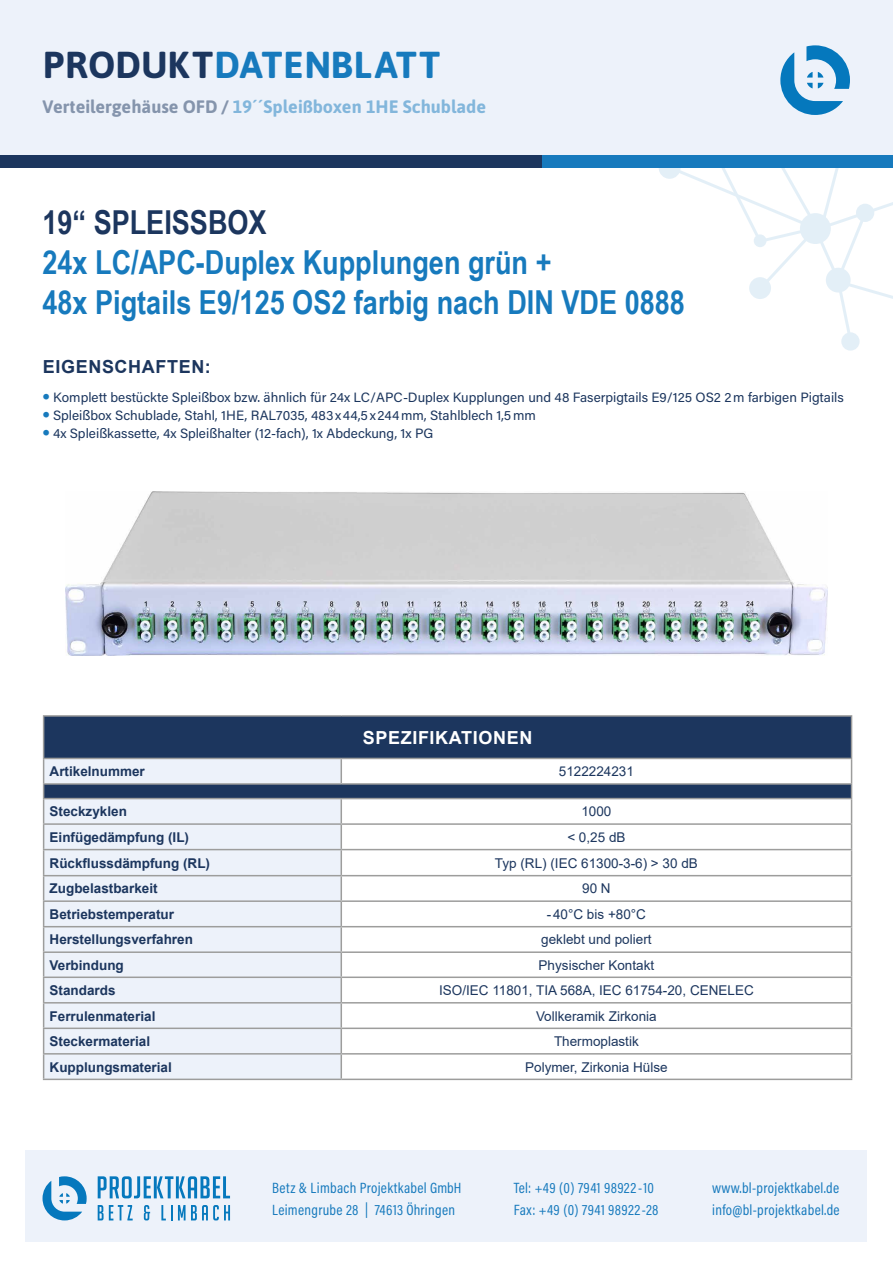
<style>
.page{position:relative;width:893px;height:1263px;background:#fff}
.page>*{position:absolute;margin:0;border:0;box-sizing:border-box;transform-origin:0 0}
.t1{font:700 37.5px "Asap";letter-spacing:.01em;color:#177abd}
.t2{font:700 33px/39.6px "Arial Narrow";color:#177abd}
.t3{font:700 33px "Arial Narrow";color:#1c365e}
.t4{font:700 18px "Asap";color:#177abd}
.t5{font:700 18px "Arial";letter-spacing:.035em;color:#fff}
.t6{font:700 18px "Arial";letter-spacing:.035em;color:#1c365e}
.t7{font:15px/22.5px "Acumin Pro Cond";letter-spacing:.02em;color:#177abd}
.t8{font:13.5px "Acumin Pro";color:#1c365e}
.t9{font:13.5px "Arial";color:#1c365e}
.t10{font:700 13.5px "Arial";color:#1c365e}
.s1{color:#1c365e}
.s2{font-family:"Asap";font-size:22.5px;color:#177abd}
</style>
<div class="page">
<div style="left:0;top:0;width:893px;height:165px;background:#edf2fa"></div>
<div style="left:26px;top:1150px;width:841px;height:92px;background:#edf2fa"></div>
<svg style="left:43px;top:1176px;width:44px;height:44px"></svg>
<svg style="left:98px;top:1176px;width:132px;height:22px"></svg>
<svg style="left:98px;top:1205px;width:35px;height:15px"></svg>
<svg style="left:144px;top:1205px;width:6px;height:15px"></svg>
<svg style="left:161px;top:1205px;width:11px;height:15px"></svg>
<svg style="left:178px;top:1205px;width:52px;height:15px"></svg>
<svg style="left:780px;top:45px;width:70px;height:70px"></svg>
<div style="left:0;top:155px;width:694px;height:13px;background:#1c365e"></div>
<div style="left:542px;top:155px;width:351px;height:13px;background:#177abd"></div>
<div style="left:843px;top:334px;width:15px;height:15px;background:#e3eff7;border-radius:50%"></div>
<div style="left:841px;top:332px;width:19px;height:19px;border:3px solid #177abd;border-radius:50%"></div>
<svg style="left:659px;top:168px;width:234px;height:176px"></svg>
<svg style="left:660px;top:158px;width:19px;height:20px"></svg>
<div style="left:659px;top:157px;width:22px;height:22px;border:2px solid #177abd;border-radius:50%"></div>
<svg style="left:44px;top:717px;width:807px;height:81px;fill:#1c365e"></svg>
<svg style="left:44px;top:759px;width:297px;height:319px;background:#e2e7f1"></svg>
<hr style="left:43px;top:715px;width:298px;height:2px;background:#9d9d9c">
<hr style="left:43px;top:717px;width:1px;height:41px;background:#9d9d9c">
<hr style="left:341px;top:715px;width:511px;height:2px;background:#9d9d9c">
<hr style="left:851px;top:717px;width:1px;height:41px;background:#9d9d9c">
<hr style="left:43px;top:758px;width:298px;height:1px;background:#9d9d9c">
<hr style="left:341px;top:758px;width:511px;height:1px;background:#9d9d9c">
<svg style="left:341px;top:759px;width:1px;height:24px"></svg>
<hr style="left:43px;top:783px;width:298px;height:2px;background:#9d9d9c">
<hr style="left:341px;top:783px;width:511px;height:2px;background:#9d9d9c">
<hr style="left:43px;top:798px;width:298px;height:1px;background:#9d9d9c">
<hr style="left:341px;top:798px;width:511px;height:1px;background:#9d9d9c">
<hr style="left:43px;top:823px;width:298px;height:2px;background:#9d9d9c">
<hr style="left:341px;top:823px;width:511px;height:2px;background:#9d9d9c">
<hr style="left:43px;top:849px;width:298px;height:1px;background:#9d9d9c">
<hr style="left:341px;top:849px;width:511px;height:1px;background:#9d9d9c">
<hr style="left:43px;top:875px;width:298px;height:1px;background:#9d9d9c">
<hr style="left:341px;top:875px;width:511px;height:1px;background:#9d9d9c">
<hr style="left:43px;top:900px;width:298px;height:2px;background:#9d9d9c">
<hr style="left:341px;top:900px;width:511px;height:2px;background:#9d9d9c">
<hr style="left:43px;top:926px;width:298px;height:1px;background:#9d9d9c">
<hr style="left:341px;top:926px;width:511px;height:1px;background:#9d9d9c">
<hr style="left:43px;top:951px;width:298px;height:2px;background:#9d9d9c">
<hr style="left:341px;top:951px;width:511px;height:2px;background:#9d9d9c">
<hr style="left:43px;top:976px;width:298px;height:2px;background:#9d9d9c">
<hr style="left:341px;top:976px;width:511px;height:2px;background:#9d9d9c">
<hr style="left:43px;top:1002px;width:298px;height:1px;background:#9d9d9c">
<hr style="left:341px;top:1002px;width:511px;height:1px;background:#9d9d9c">
<hr style="left:43px;top:1027px;width:298px;height:2px;background:#9d9d9c">
<hr style="left:341px;top:1027px;width:511px;height:2px;background:#9d9d9c">
<hr style="left:43px;top:1053px;width:298px;height:1px;background:#9d9d9c">
<svg style="left:43px;top:759px;width:1px;height:319px"></svg>
<hr style="left:341px;top:1053px;width:511px;height:1px;background:#9d9d9c">
<svg style="left:341px;top:799px;width:1px;height:279px"></svg>
<svg style="left:851px;top:759px;width:1px;height:319px"></svg>
<hr style="left:43px;top:1078px;width:298px;height:2px;background:#9d9d9c">
<hr style="left:341px;top:1078px;width:511px;height:2px;background:#9d9d9c">
<img style="left:66px;top:491px;width:761px;height:164px">
<h1 class="t1" style="left:43px;top:38px;width:399px"><span class="s1">PRODUKT</span>DATENBLATT</h1>
<h3 class="t4" style="left:43px;top:93px;width:445px"><span class="s1">Verteilergehäuse OFD /</span> 19´´Spleißboxen 1HE Schublade</h3>
<h2 class="t3" style="left:43px;top:198px;width:226px">19“ SPLEISSBOX</h2>
<h2 class="t2" style="left:43px;top:241px;width:644px">24x LC/APC-Duplex Kupplungen grün +<br>48x Pigtails E9/125 OS2 farbig nach DIN VDE 0888</h2>
<h3 class="t6" style="left:43px;top:354px;width:169px">EIGENSCHAFTEN:</h3>
<p class="t8" style="left:43px;top:388px;width:803px"><span class="s2">•</span> Komplett bestückte Spleißbox bzw. ähnlich für 24x LC/APC-Duplex Kupplungen und 48 Faserpigtails E9/125 OS2 2m farbigen Pigtails</p>
<p class="t8" style="left:43px;top:406px;width:495px"><span class="s2">•</span> Spleißbox Schublade, Stahl, 1HE, RAL7035, 483x44,5x244mm, Stahlblech 1,5mm</p>
<p class="t8" style="left:43px;top:424px;width:392px"><span class="s2">•</span> 4x Spleißkassette, 4x Spleißhalter (12-fach), 1x Abdeckung, 1x PG</p>
<h3 class="t5" style="left:363px;top:725px;width:171px">SPEZIFIKATIONEN</h3>
<p class="t10" style="left:50px;top:762px;width:97px">Artikelnummer</p>
<p class="t9" style="left:559px;top:762px;width:77px">5122224231</p>
<p class="t10" style="left:50px;top:802px;width:79px">Steckzyklen</p>
<p class="t9" style="left:581px;top:802px;width:32px">1000</p>
<p class="t10" style="left:50px;top:827px;width:141px">Einfügedämpfung (IL)</p>
<p class="t9" style="left:567px;top:828px;width:60px">&lt; 0,25 dB</p>
<p class="t10" style="left:50px;top:853px;width:162px">Rückflussdämpfung (RL)</p>
<p class="t9" style="left:495px;top:853px;width:204px">Typ (RL) (IEC 61300-3-6) &gt; 30 dB</p>
<p class="t10" style="left:50px;top:879px;width:110px">Zugbelastbarkeit</p>
<p class="t9" style="left:582px;top:879px;width:30px">90 N</p>
<p class="t10" style="left:50px;top:904px;width:126px">Betriebstemperatur</p>
<p class="t9" style="left:547px;top:905px;width:101px">-40°C bis +80°C</p>
<p class="t10" style="left:50px;top:930px;width:145px">Herstellungsverfahren</p>
<p class="t9" style="left:541px;top:930px;width:112px">geklebt und poliert</p>
<p class="t10" style="left:50px;top:955px;width:76px">Verbindung</p>
<p class="t9" style="left:539px;top:956px;width:117px">Physischer Kontakt</p>
<p class="t10" style="left:50px;top:981px;width:68px">Standards</p>
<p class="t9" style="left:439px;top:981px;width:316px">ISO/IEC 11801, TIA 568A, IEC 61754-20, CENELEC</p>
<p class="t10" style="left:50px;top:1006px;width:107px">Ferrulenmaterial</p>
<p class="t9" style="left:536px;top:1006px;width:122px">Vollkeramik Zirkonia</p>
<p class="t10" style="left:50px;top:1032px;width:102px">Steckermaterial</p>
<p class="t9" style="left:554px;top:1032px;width:86px">Thermoplastik</p>
<p class="t10" style="left:50px;top:1057px;width:124px">Kupplungsmaterial</p>
<p class="t9" style="left:525px;top:1057px;width:144px">Polymer, Zirkonia Hülse</p>
<p class="t7" style="left:514px;top:1176px;width:146px">Tel: +49 (0) 7941 98922-10<br>Fax: +49 (0) 7941 98922-28</p>
<p class="t7" style="left:272px;top:1176px;width:191px">Betz &amp; Limbach Projektkabel GmbH<br>Leimengrube 28 | 74613 Öhringen</p>
<p class="t7" style="left:712px;top:1176px;width:129px">www.bl-projektkabel.de info@bl-projektkabel.de</p>
</div>
